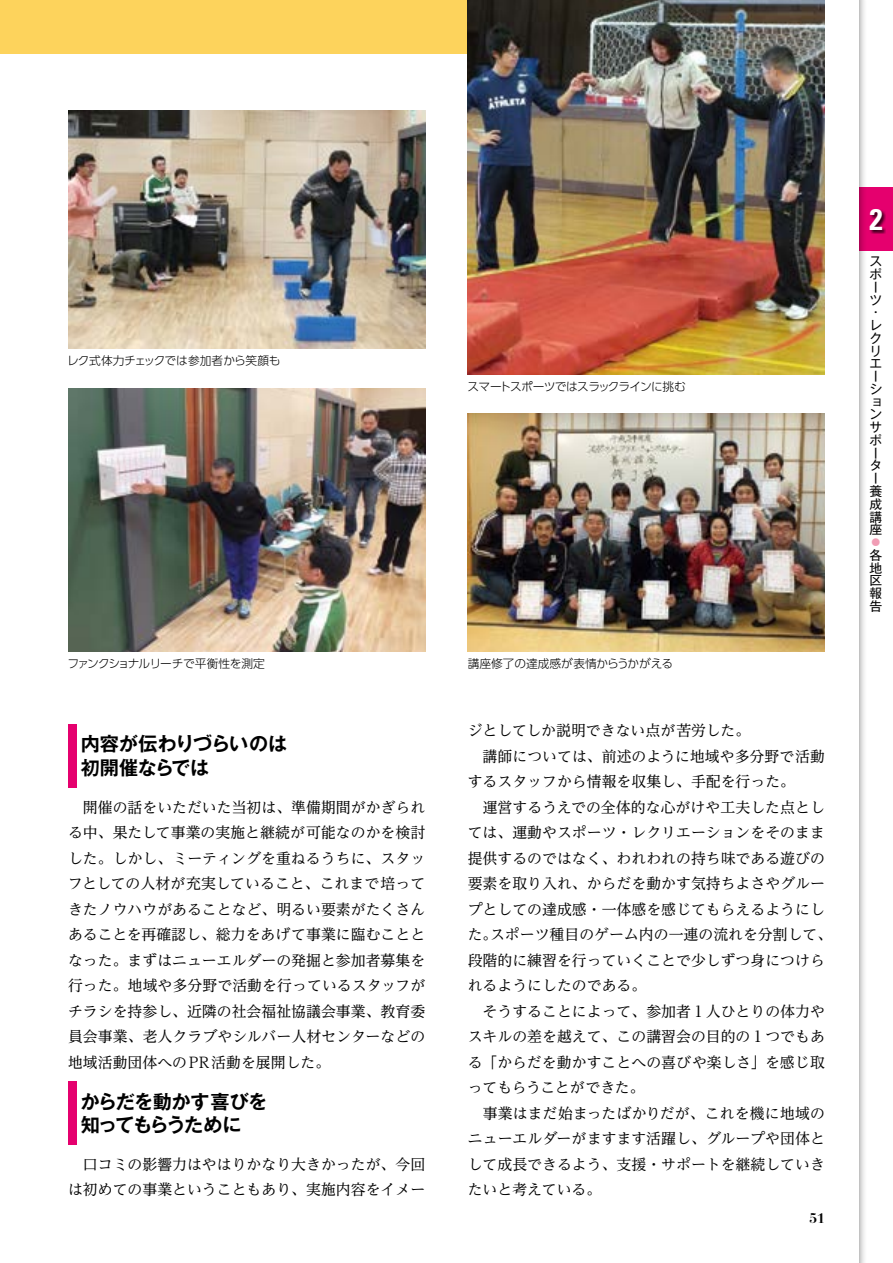
<style>
.page{position:relative;width:893px;height:1263px;background:#fff}
.page>*{position:absolute;margin:0;border:0;box-sizing:border-box;transform-origin:0 0}
.t1{font:700 condensed 29.7px "Univers";color:#fff}
.t2{font:700 19.2px/23.4px "Gothic MB101 Pro De";letter-spacing:-.035em;color:#000}
.t3{font:700 19.2px/23.4px "Gothic MB101 Pro De";letter-spacing:-.01em;color:#000}
.t4{font:14.85px/25.5px "UD Reimin Pro";color:#000}
.t5{font:700 13.8px "Bauer Bodoni Std";color:#000}
.t6{font:12.75px/12.8px "Gothic MB101 Pro";color:#000}
.t7{font:12.75px "Gothic MB101 Pro";color:#f19db5}
.t8{font:300 11.7px "UD Shin Go Pro";letter-spacing:-.06em;color:#000}
.t9{font:300 11.7px "UD Shin Go Pro";letter-spacing:-.01em;color:#000}
.t10{font:300 11.7px "UD Shin Go Pro";color:#000}
.t11{font:300 11.7px "UD Shin Go Pro";letter-spacing:-.035em;color:#000}
</style>
<div class="page">
<svg style="left:850px;top:187px;width:43px;height:64px;background:#de006a"></svg>
<div style="left:0;top:0;width:859px;height:1263px;background:#fff"></div>
<div style="left:0;top:0;width:825px;height:53px;background:#fdd35c"></div>
<svg style="left:68px;top:1081px;width:9px;height:64px"></svg>
<svg style="left:68px;top:724px;width:9px;height:64px"></svg>
<img style="left:68px;top:111px;width:357px;height:238px">
<img style="left:468px;top:0;width:357px;height:374px">
<img style="left:68px;top:388px;width:357px;height:264px">
<img style="left:468px;top:414px;width:357px;height:238px">
<div style="left:869px;top:210px;width:17px;height:24px;background:#000;opacity:.75"></div>
<p class="t9" style="left:67px;top:351px;width:215px">レク式体力チェックでは参加者から笑顔も</p>
<p class="t8" style="left:467px;top:377px;width:220px">スマートスポーツではスラックラインに挑む</p>
<p class="t11" style="left:67px;top:654px;width:199px">ファンクショナルリーチで平衡性を測定</p>
<p class="t3" style="left:81px;top:730px;width:208px">内容が伝わりづらいのは初開催ならでは</p>
<p class="t4" style="left:68px;top:794px;width:359px;text-align:justify">　開催の話をいただいた当初は、準備期間がかぎられる中、果たして事業の実施と継続が可能なのかを検討した。しかし、ミーティングを重ねるうちに、スタッフとしての人材が充実していること、これまで培ってきたノウハウがあることなど、明るい要素がたくさんあることを再確認し、総力をあげて事業に臨むこととなった。まずはニューエルダーの発掘と参加者募集を行った。地域や多分野で活動を行っているスタッフがチラシを持参し、近隣の社会福祉協議会事業、教育委員会事業、老人クラブやシルバー人材センターなどの地域活動団体へのPR活動を展開した。</p>
<p class="t2" style="left:80px;top:1087px;width:188px">からだを動かす喜びを知ってもらうために</p>
<p class="t4" style="left:68px;top:1151px;width:359px">　口コミの影響力はやはりかなり大きかったが、今回は初めての事業ということもあり、実施内容をイメー</p>
<p class="t10" style="left:468px;top:654px;width:207px">講座修了の達成感が表情からうかがえる</p>
<p class="t4" style="left:468px;top:717px;width:366px">ジとしてしか説明できない点が苦労した。<br>　講師については、前述のように地域や多分野で活動するスタッフから情報を収集し、手配を行った。<br>　運営するうえでの全体的な心がけや工夫した点としては、運動やスポーツ・レクリエーションをそのまま提供するのではなく、われわれの持ち味である遊びの要素を取り入れ、からだを動かす気持ちよさやグループとしての達成感・一体感を感じてもらえるようにした。スポーツ種目のゲーム内の一連の流れを分割して、段階的に練習を行っていくことで少しずつ身につけられるようにしたのである。<br>　そうすることによって、参加者１人ひとりの体力やスキルの差を越えて、この講習会の目的の１つでもある「からだを動かすことへの喜びや楽しさ」を感じ取ってもらうことができた。<br>　事業はまだ始まったばかりだが、これを機に地域のニューエルダーがますます活躍し、グループや団体として成長できるよう、支援・サポートを継続していきたいと考えている。</p>
<p class="t5" style="left:810px;top:1210px;width:17px">51</p>
<h1 class="t1" style="left:869px;top:201px;width:15px">2</h1>
<p class="t6" style="left:870px;top:253px;width:14px">スポーツ・レクリエーションサポーター養成講座</p>
<p class="t7" style="left:870px;top:532px;width:12px">◦</p>
<p class="t6" style="left:870px;top:547px;width:14px;text-align:justify">各地区報告</p>
</div>
